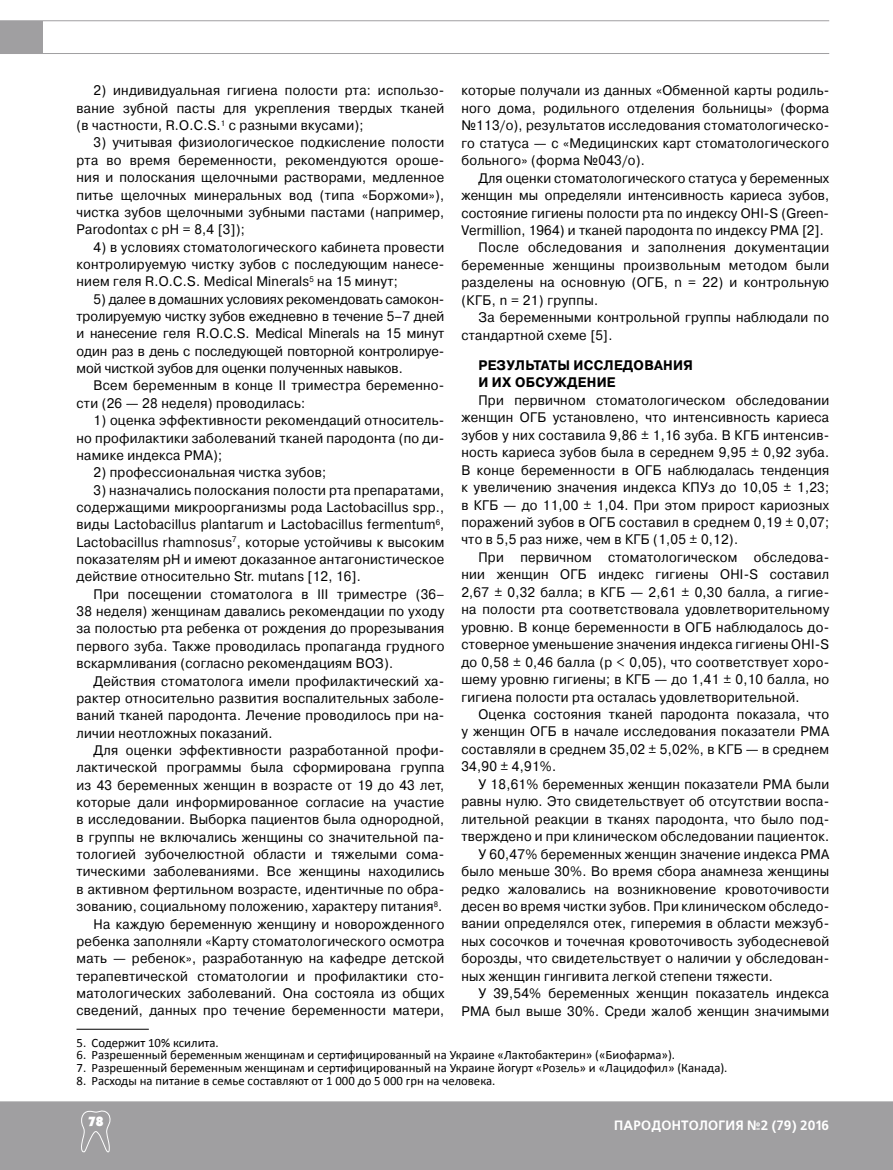
<style>
.page{position:relative;width:893px;height:1170px;background:#fff}
.page>*{position:absolute;margin:0;border:0;box-sizing:border-box;transform-origin:0 0}
.t1{font:13.8px/17.4px "Pragmatica TT";letter-spacing:.02em;color:#000;text-align:justify;scale:.95 1}
.t2{font:700 13.8px/17.4px "Pragmatica TT";letter-spacing:.02em;color:#000;scale:.95 1}
.t3{font:700 13.5px "Free Set C";letter-spacing:.02em;color:#fff;scale:.96 1}
.t4{font:900 13.5px "Kabel C";color:#fff}
.t5{font:12.75px "Calibri";color:#000}
</style>
<div class="page">
<div style="left:0;top:1101px;width:892px;height:68px;background:#a09fa1"></div>
<svg style="left:81px;top:1110px;width:30px;height:42px"></svg>
<div style="left:0;top:21px;width:43px;height:33px;background:#a09fa1"></div>
<hr style="left:0;top:20px;width:829px;height:1px;background:#a09fa1">
<hr style="left:0;top:53px;width:829px;height:1px;background:#a09fa1">
<svg style="left:892px;top:1101px;width:1px;height:68px"></svg>
<hr style="left:77px;top:1028px;width:72px;height:1px;background:#000">
<p class="t1" style="left:77px;top:82px;width:389px;text-indent:17px">2) индивидуальная гигиена полости рта: использо&shy;вание зубной пасты для укрепления твердых тканей (в частности, R.O.C.S.<sup>1</sup> c разными вкусами);</p>
<p class="t1" style="left:77px;top:134px;width:389px;text-indent:17px">3) учитывая физиологическое подкисление полости рта во время беременности, рекомендуются ороше&shy;ния и полоскания щелочными растворами, медленное питье щелочных минеральных вод (типа «Боржоми»), чистка зубов щелочными зубными пастами (например, Parodontax с рН = 8,4 [3]);</p>
<p class="t1" style="left:77px;top:238px;width:389px;text-indent:17px">4) в условиях стоматологического кабинета провести контролируемую чистку зубов с последующим нанесе&shy;нием геля R.O.C.S. Medical Minerals<sup>5</sup> на 15 минут;</p>
<p class="t1" style="left:77px;top:290px;width:389px;text-indent:17px">5) далее в домашних условиях рекомендовать самокон&shy;тролируемую чистку зубов ежедневно в течение 5–7 дней и нанесение геля R.O.C.S. Medical Minerals на 15 минут один раз в день с последующей повторной контролируе&shy;мой чисткой зубов для оценки полученных навыков.</p>
<p class="t1" style="left:77px;top:377px;width:389px;text-indent:17px">Всем беременным в конце ІІ триместра беременно&shy;сти (26 — 28 неделя) проводилась:</p>
<p class="t1" style="left:77px;top:412px;width:389px;text-indent:17px">1) оценка эффективности рекомендаций относитель&shy;но профилактики заболеваний тканей пародонта (по ди&shy;намике индекса РМА);</p>
<p class="t1" style="left:94px;top:464px;width:246px">2) профессиональная чистка зубов;</p>
<p class="t1" style="left:77px;top:481px;width:389px;text-indent:17px">3) назначались полоскания полости рта препаратами, содержащими микроорганизмы рода Lactobacillus spp., виды Lactobacillus plantarum и Lactobacillus fermentum<sup>6</sup>, Lactobacillus rhamnosus<sup>7</sup>, которые устойчивы к высоким показателям рН и имеют доказанное антагонистическое действие относительно Str. mutans [12, 16].</p>
<p class="t1" style="left:77px;top:585px;width:389px;text-indent:17px">При посещении стоматолога в ІІІ триместре (36– 38 неделя) женщинам давались рекомендации по уходу за полостью рта ребенка от рождения до прорезывания первого зуба. Также проводилась пропаганда грудного вскармливания (согласно рекомендациям ВОЗ).</p>
<p class="t1" style="left:77px;top:672px;width:389px;text-indent:17px">Действия стоматолога имели профилактический ха&shy;рактер относительно развития воспалительных заболе&shy;ваний тканей пародонта. Лечение проводилось при на&shy;личии неотложных показаний.</p>
<p class="t1" style="left:77px;top:741px;width:389px;text-align:right">Для оценки эффективности разработанной профи&shy;лактической программы была сформирована группа из 43 беременных женщин в возрасте от 19 до 43 лет, которые дали информированное согласие на участие в исследовании. Выборка пациентов была однородной, в группы не включались женщины со значительной па&shy;тологией зубочелюстной области и тяжелыми сома&shy;тическими заболеваниями. Все женщины находились в активном фертильном возрасте, идентичные по обра&shy;зованию, социальному положению, характеру питания<sup>8</sup>.<br>На каждую беременную женщину и новорожденного ребенка заполняли «Карту стоматологического осмотра мать — ребенок», разработанную на кафедре детской терапевтической стоматологии и профилактики сто&shy;матологических заболеваний. Она состояла из общих сведений, данных про течение беременности матери,</p>
<p class="t1" style="left:461px;top:82px;width:389px">которые получали из данных «Обменной карты родиль&shy;ного дома, родильного отделения больницы» (форма №113/о), результатов исследования стоматологическо&shy;го статуса — с «Медицинских карт стоматологического больного» (форма №043/о).</p>
<p class="t1" style="left:478px;top:170px;width:371px">Для оценки стоматологического статуса у беременных</p>
<p class="t1" style="left:461px;top:187px;width:389px">женщин мы определяли интенсивность кариеса зубов,</p>
<p class="t1" style="left:461px;top:204px;width:389px">состояние гигиены полости рта по индексу OHI-S (Green-</p>
<p class="t1" style="left:461px;top:222px;width:383px">Vermillion, 1964) и тканей пародонта по индексу РМА [2].</p>
<p class="t1" style="left:478px;top:239px;width:371px">После обследования и заполнения документации</p>
<p class="t1" style="left:461px;top:257px;width:389px">беременные женщины произвольным методом были</p>
<p class="t1" style="left:461px;top:274px;width:389px">разделены на основную (ОГБ, n = 22) и контрольную</p>
<p class="t1" style="left:461px;top:292px;width:146px">(КГБ, n = 21) группы.</p>
<p class="t1" style="left:478px;top:309px;width:371px">За беременными контрольной группы наблюдали по</p>
<p class="t1" style="left:461px;top:327px;width:161px">стандартной схеме [5].</p>
<p class="t2" style="left:478px;top:357px;width:227px">РЕЗУЛЬТАТЫ ИССЛЕДОВАНИЯ<br>И ИХ ОБСУЖДЕНИЕ</p>
<p class="t1" style="left:461px;top:392px;width:389px;text-indent:17px">При первичном стоматологическом обследовании женщин ОГБ установлено, что интенсивность кариеса зубов у них составила 9,86 ± 1,16 зуба. В КГБ интенсив&shy;ность кариеса зубов была в середнем 9,95 ± 0,92 зуба.<br>В конце беременности в ОГБ наблюдалась тенденция к увеличению значения индекса КПУз до 10,05 ± 1,23; в КГБ — до 11,00 ± 1,04. При этом прирост кариозных поражений зубов в ОГБ составил в среднем 0,19 ± 0,07; что в 5,5 раз ниже, чем в КГБ (1,05 ± 0,12).</p>
<p class="t1" style="left:461px;top:549px;width:389px;text-indent:17px">При первичном стоматологическом обследова&shy;нии женщин ОГБ индекс гигиены OHI-S составил 2,67 ± 0,32 балла; в КГБ — 2,61 ± 0,30 балла, а гигие&shy;на полости рта соответствовала удовлетворительному уровню. В конце беременности в ОГБ наблюдалось до&shy;стоверное уменьшение значения индекса гигиены OHI-S до 0,58 ± 0,46 балла (p &lt; 0,05), что соответствует хоро&shy;шему уровню гигиены; в КГБ — до 1,41 ± 0,10 балла, но гигиена полости рта осталась удовлетворительной.</p>
<p class="t1" style="left:461px;top:706px;width:389px;text-indent:17px">Оценка состояния тканей пародонта показала, что у женщин ОГБ в начале исследования показатели РМА составляли в среднем 35,02 ± 5,02%, в КГБ — в среднем 34,90 ± 4,91%.</p>
<p class="t1" style="left:478px;top:775px;width:371px">У 18,61% беременных женщин показатели РМА были</p>
<p class="t1" style="left:461px;top:793px;width:389px">равны нулю. Это свидетельствует об отсутствии воспа-</p>
<p class="t1" style="left:461px;top:810px;width:389px">лительной реакции в тканях пародонта, что было под-</p>
<p class="t1" style="left:461px;top:828px;width:389px">тверждено и при клиническом обследовании пациенток.</p>
<p class="t1" style="left:478px;top:845px;width:371px">У 60,47% беременных женщин значение индекса РМА</p>
<p class="t1" style="left:461px;top:863px;width:389px">было меньше 30%. Во время сбора анамнеза женщины</p>
<p class="t1" style="left:461px;top:880px;width:389px">редко жаловались на возникновение кровоточивости</p>
<p class="t1" style="left:461px;top:897px;width:389px">десен во время чистки зубов. При клиническом обследо-</p>
<p class="t1" style="left:461px;top:915px;width:389px">вании определялся отек, гиперемия в области межзуб-</p>
<p class="t1" style="left:461px;top:932px;width:389px">ных сосочков и точечная кровоточивость зубодесневой</p>
<p class="t1" style="left:461px;top:950px;width:389px">борозды, что свидетельствует о наличии у обследован-</p>
<p class="t1" style="left:461px;top:967px;width:329px">ных женщин гингивита легкой степени тяжести.</p>
<p class="t1" style="left:478px;top:985px;width:371px">У 39,54% беременных женщин показатель индекса</p>
<p class="t1" style="left:461px;top:1002px;width:389px">РМА был выше 30%. Среди жалоб женщин значимыми</p>
<p class="t5" style="left:77px;top:1034px;width:144px">5. Содержит 10% ксилита.</p>
<p class="t5" style="left:77px;top:1046px;width:600px">6. Разрешенный беременным женщинам и сертифицированный на Украине «Лактобактерин» («Биофарма»).</p>
<p class="t5" style="left:77px;top:1059px;width:652px">7. Разрешенный беременным женщинам и сертифицированный на Украине йогурт «Розель» и «Лацидофил» (Канада).</p>
<p class="t5" style="left:77px;top:1072px;width:420px">8. Расходы на питание в семье составляют от 1 000 до 5 000 грн на человека.</p>
<p class="t4" style="left:88px;top:1112px;width:17px">78</p>
<p class="t3" style="left:614px;top:1117px;width:226px">ПАРОДОНТОЛОГИЯ №2 (79) 2016</p>
</div>
